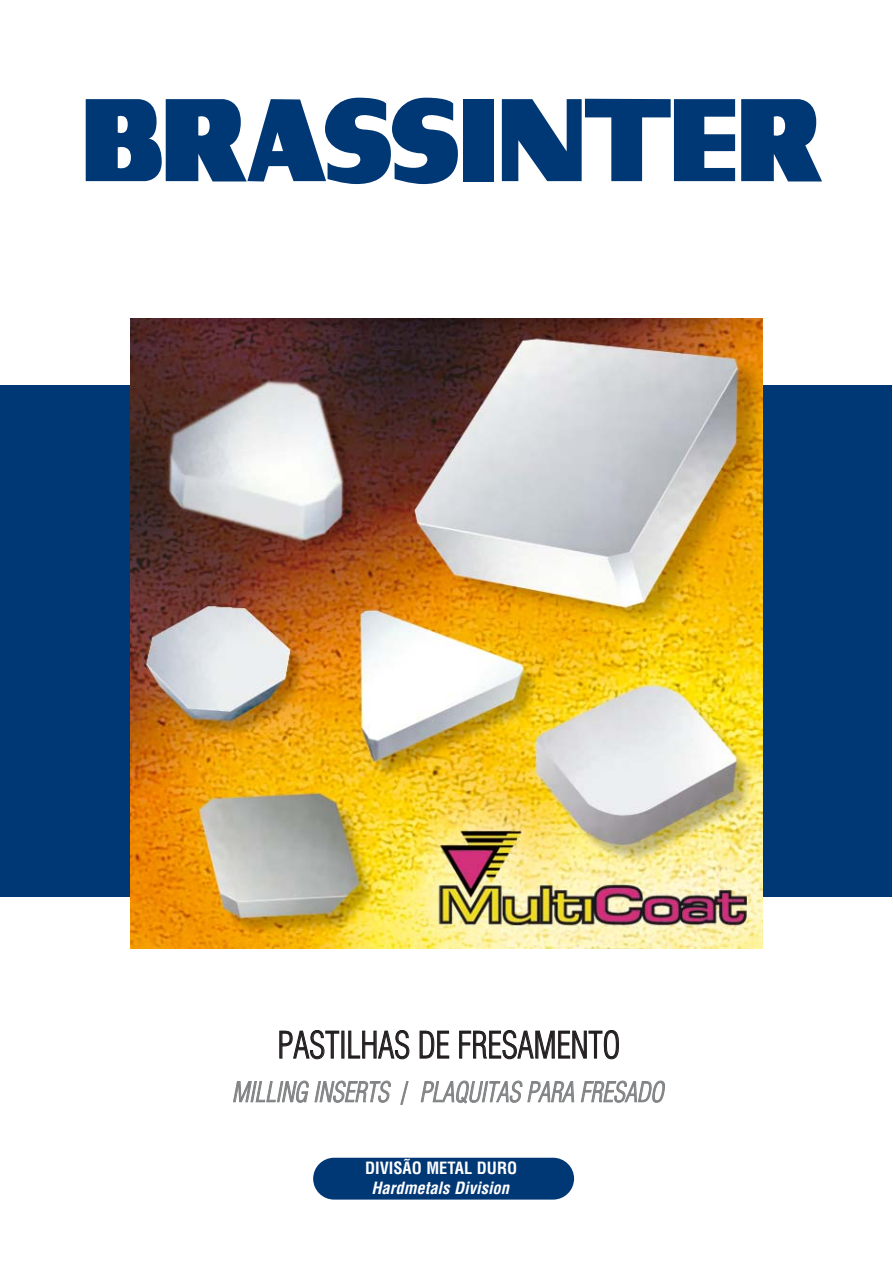
<style>
.page{position:relative;width:893px;height:1264px;background:#fff}
.page>*{position:absolute;margin:0;border:0;box-sizing:border-box;transform-origin:0 0}
.t1{font:300 condensed 36px "Helvetica";color:#231f20;scale:.89 1}
.t2{font:italic 300 condensed 27px "Helvetica";color:#808284;scale:.89 1}
.t3{font:italic 700 condensed 16.5px "Helvetica";color:#fff}
.t4{font:700 condensed 16.5px "Helvetica";color:#fff}
.s1{font-style:normal}
</style>
<div class="page">
<img style="left:0;top:97px;width:892px;height:1103px">
<h1 class="t1" style="left:277px;top:1031px;width:386px">PASTILHAS DE FRESAMENTO</h1>
<p class="t2" style="left:232px;top:1081px;width:491px">MILLING INSERTS <span class="s1">/</span> PLAQUITAS PARA FRESADO</p>
<p class="t4" style="left:365px;top:1161px;width:154px">DIVISÃO METAL DURO</p>
<p class="t3" style="left:371px;top:1181px;width:142px">Hardmetals Division</p>
</div>
